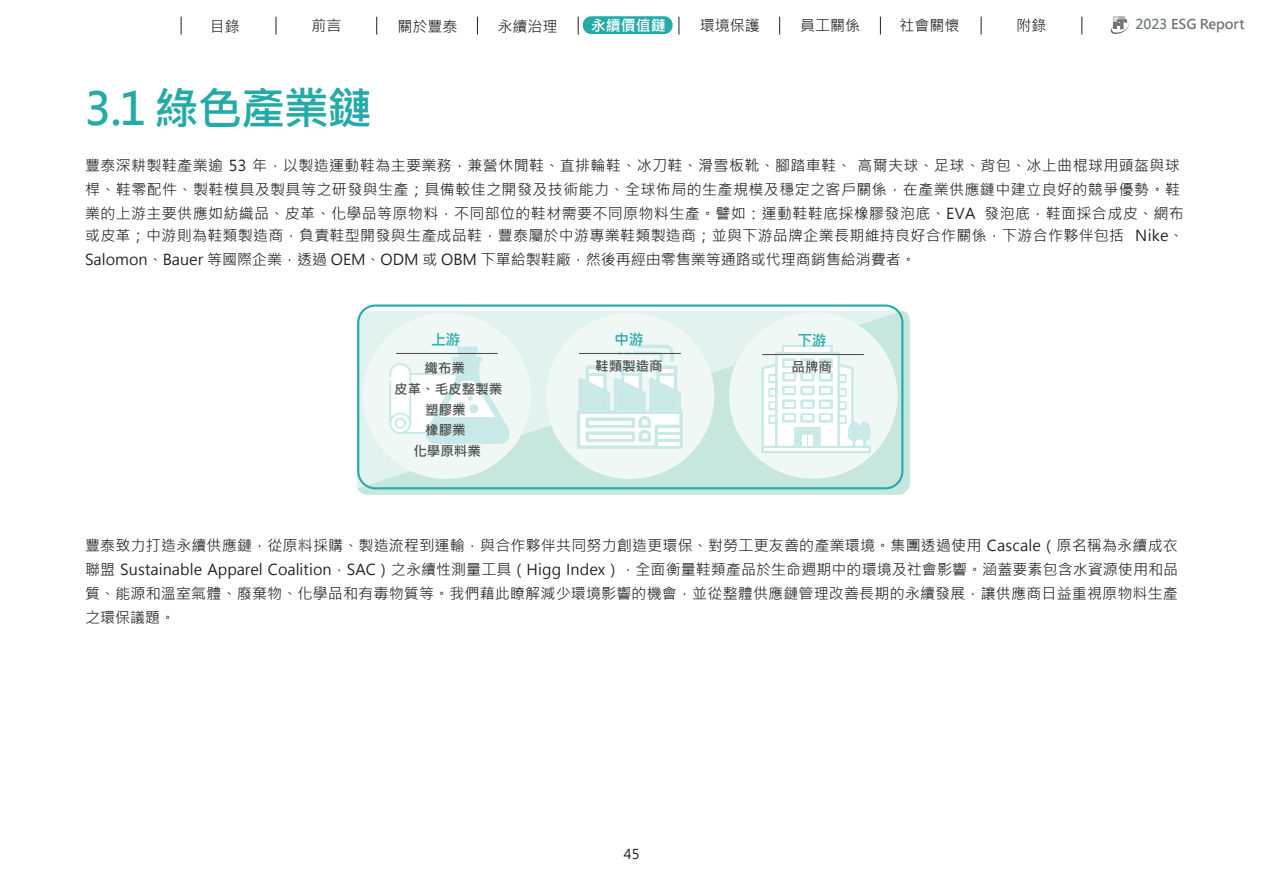
<style>
.page{position:relative;width:1263px;height:893px;background:#fff}
.page>*{position:absolute;margin:0;border:0;box-sizing:border-box;transform-origin:0 0}
.t1{font:700 45px "Microsoft Jheng Hei";letter-spacing:-.04em;color:#24aba7}
.t2{font:15px/24px "Microsoft Jheng Hei";letter-spacing:.02em;color:#231f20}
.t3{font:700 15px "Microsoft Jheng Hei";color:#24aba7}
.t4{font:700 15px "Microsoft Jheng Hei";color:#fff}
.t5{font:700 13.5px/20.7px "Microsoft Jheng Hei";color:#4e4f50;text-align:center}
.t6{font:700 13.5px "Microsoft Jheng Hei";color:#707474}
.t7{font:13.5px "Microsoft Jheng Hei";color:#231f20}
</style>
<div class="page">
<svg style="left:1110px;top:16px;width:19px;height:19px"></svg>
<div style="left:583px;top:16px;width:89px;height:18px;background:#24aba7;border-radius:8px"></div>
<svg style="left:181px;top:17px;width:1px;height:18px"></svg>
<svg style="left:276px;top:17px;width:1px;height:18px"></svg>
<svg style="left:376px;top:17px;width:1px;height:18px"></svg>
<svg style="left:477px;top:17px;width:1px;height:18px"></svg>
<svg style="left:578px;top:17px;width:1px;height:18px"></svg>
<svg style="left:678px;top:17px;width:1px;height:18px"></svg>
<svg style="left:779px;top:17px;width:1px;height:18px"></svg>
<svg style="left:880px;top:17px;width:1px;height:18px"></svg>
<svg style="left:981px;top:17px;width:1px;height:18px"></svg>
<svg style="left:1081px;top:17px;width:1px;height:18px"></svg>
<svg style="left:357px;top:311px;width:553px;height:184px;background:#d0eae4"></svg>
<svg style="left:362px;top:313px;width:169px;height:166px;fill:#f0f8f6"></svg>
<hr style="left:396px;top:353px;width:101px;height:1px;background:#4e4f50">
<svg style="left:546px;top:313px;width:168px;height:166px;fill:#f0f8f6"></svg>
<hr style="left:579px;top:353px;width:101px;height:1px;background:#4e4f50">
<svg style="left:729px;top:312px;width:168px;height:167px;fill:#f0f8f6"></svg>
<hr style="left:762px;top:354px;width:101px;height:1px;background:#4e4f50">
<div style="left:357px;top:304px;width:546px;height:185px;border:2px solid #24aba7;border-radius:17px"></div>
<p class="t2" style="left:210px;top:14px;width:31px">目錄</p>
<p class="t2" style="left:311px;top:14px;width:31px">前言</p>
<p class="t2" style="left:398px;top:15px;width:61px">關於豐泰</p>
<p class="t2" style="left:497px;top:15px;width:61px">永續治理</p>
<p class="t4" style="left:591px;top:16px;width:76px">永續價值鏈</p>
<p class="t2" style="left:700px;top:13px;width:61px">環境保護</p>
<p class="t2" style="left:800px;top:13px;width:61px">員工關係</p>
<p class="t2" style="left:899px;top:13px;width:61px">社會關懷</p>
<p class="t2" style="left:1016px;top:13px;width:31px">附錄</p>
<p class="t6" style="left:1135px;top:16px;width:111px">2023 ESG Report</p>
<h1 class="t1" style="left:85px;top:80px;width:288px">3.1 綠色產業鏈</h1>
<p class="t2" style="left:85px;top:153px;width:1100px">豐泰深耕製鞋產業逾 53 年，以製造運動鞋為主要業務，兼營休閒鞋、直排輪鞋、冰刀鞋、滑雪板靴、腳踏車鞋、高爾夫球、足球、背包、冰上曲棍球用頭盔與球桿、鞋零配件、製鞋模具及製具等之研發與生產；具備較佳之開發及技術能力、全球佈局的生產規模及穩定之客戶關係，在產業供應鏈中建立良好的競爭優勢。鞋業的上游主要供應如紡織品、皮革、化學品等原物料，不同部位的鞋材需要不同原物料生產。譬如：運動鞋鞋底採橡膠發泡底、EVA 發泡底，鞋面採合成皮、網布</p>
<p class="t2" style="left:85px;top:223px;width:1100px">或皮革；中游則為鞋類製造商，負責鞋型開發與生產成品鞋，豐泰屬於中游專業鞋類製造商；並與下游品牌企業長期維持良好合作關係，下游合作夥伴包括 Nike、<br>Salomon、Bauer 等國際企業，透過 OEM、ODM 或 OBM 下單給製鞋廠，然後再經由零售業等通路或代理商銷售給消費者。</p>
<p class="t3" style="left:431px;top:330px;width:31px">上游</p>
<p class="t5" style="left:394px;top:358px;width:109px">織布業<br>皮革、毛皮整製業塑膠業<br>橡膠業<br>化學原料業</p>
<p class="t3" style="left:614px;top:330px;width:31px">中游</p>
<p class="t5" style="left:595px;top:356px;width:69px">鞋類製造商</p>
<p class="t3" style="left:797px;top:332px;width:31px">下游</p>
<p class="t5" style="left:791px;top:357px;width:42px">品牌商</p>
<p class="t2" style="left:85px;top:533px;width:1095px;text-align:justify">豐泰致力打造永續供應鏈，從原料採購、製造流程到運輸，與合作夥伴共同努力創造更環保、對勞工更友善的產業環境。集團透過使用 Cascale（原名稱為永續成衣聯盟 Sustainable Apparel Coalition，SAC）之永續性測量工具（Higg Index），全面衡量鞋類產品於生命週期中的環境及社會影響。涵蓋要素包含水資源使用和品質、能源和溫室氣體、廢棄物、化學品和有毒物質等。我們藉此瞭解減少環境影響的機會，並從整體供應鏈管理改善長期的永續發展，讓供應商日益重視原物料生產之環保議題。</p>
<p class="t7" style="left:624px;top:845px;width:17px">45</p>
</div>
